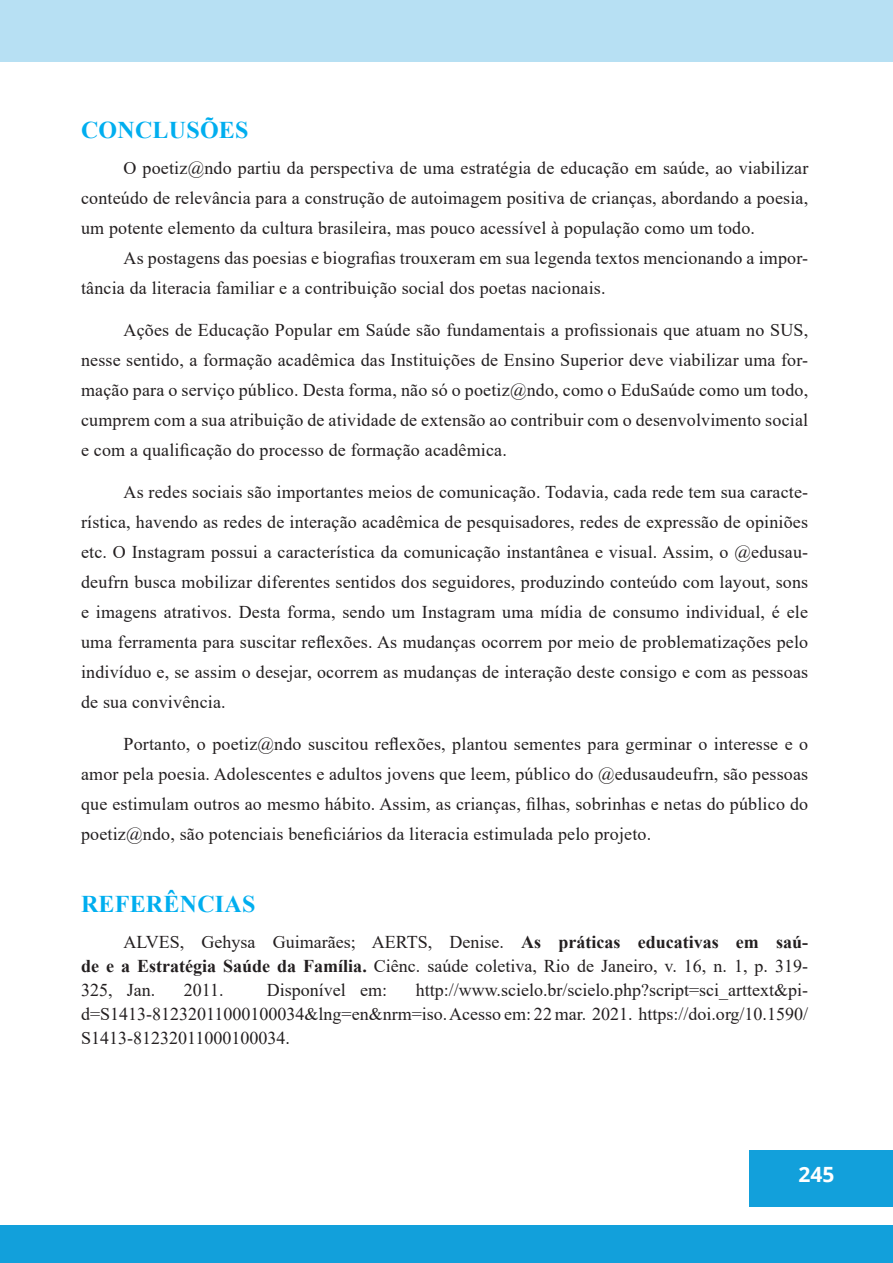
<style>
.page{position:relative;width:893px;height:1263px;background:#fff}
.page>*{position:absolute;margin:0;border:0;box-sizing:border-box;transform-origin:0 0}
.TÍTULO___ARTIGO{font:700 24px "Times New Roman";letter-spacing:.01em;color:#00aeef}
.t1{font:700 21px "Open Sans";color:#fff}
.TEXTO{font:18px/30px "Times New Roman";letter-spacing:.01em;color:#231f20;text-align:justify}
.s1{font-weight:700}
</style>
<div class="page">
<div style="left:0;top:0;width:893px;height:62px;background:#b7e0f3"></div>
<div style="left:749px;top:1150px;width:144px;height:57px;background:#12a0db"></div>
<div style="left:0;top:1225px;width:893px;height:38px;background:#12a0db"></div>
<p class="TÍTULO___ARTIGO" style="left:81px;top:113px;width:169px">CONCLUSÕES</p>
<p class="TEXTO" style="left:81px;top:152px;width:729px;text-indent:43px">O poetiz@ndo partiu da perspectiva de uma estratégia de educação em saúde, ao viabilizar conteúdo de relevância para a construção de autoimagem positiva de crianças, abordando a poesia, um potente elemento da cultura brasileira, mas pouco acessível à população como um todo.</p>
<p class="TEXTO" style="left:81px;top:242px;width:729px;text-indent:43px">As postagens das poesias e biografias trouxeram em sua legenda textos mencionando a impor&shy;tância da literacia familiar e a contribuição social dos poetas nacionais.</p>
<p class="TEXTO" style="left:81px;top:314px;width:729px;text-indent:43px">Ações de Educação Popular em Saúde são fundamentais a profissionais que atuam no SUS, nesse sentido, a formação acadêmica das Instituições de Ensino Superior deve viabilizar uma for&shy;mação para o serviço público. Desta forma, não só o poetiz@ndo, como o EduSaúde como um todo, cumprem com a sua atribuição de atividade de extensão ao contribuir com o desenvolvimento social e com a qualificação do processo de formação acadêmica.</p>
<p class="TEXTO" style="left:81px;top:476px;width:729px;text-indent:43px">As redes sociais são importantes meios de comunicação. Todavia, cada rede tem sua caracte&shy;rística, havendo as redes de interação acadêmica de pesquisadores, redes de expressão de opiniões etc. O Instagram possui a característica da comunicação instantânea e visual. Assim, o @edusau&shy;deufrn busca mobilizar diferentes sentidos dos seguidores, produzindo conteúdo com layout, sons e imagens atrativos. Desta forma, sendo um Instagram uma mídia de consumo individual, é ele uma ferramenta para suscitar reflexões. As mudanças ocorrem por meio de problematizações pelo indivíduo e, se assim o desejar, ocorrem as mudanças de interação deste consigo e com as pessoas de sua convivência.</p>
<p class="TEXTO" style="left:81px;top:728px;width:729px;text-indent:43px">Portanto, o poetiz@ndo suscitou reflexões, plantou sementes para germinar o interesse e o amor pela poesia. Adolescentes e adultos jovens que leem, público do @edusaudeufrn, são pessoas que estimulam outros ao mesmo hábito. Assim, as crianças, filhas, sobrinhas e netas do público do poetiz@ndo, são potenciais beneficiários da literacia estimulada pelo projeto.</p>
<p class="TÍTULO___ARTIGO" style="left:81px;top:887px;width:176px">REFERÊNCIAS</p>
<p class="TEXTO" style="left:81px;top:929px;width:729px;line-height:24px;text-indent:43px">ALVES, Gehysa Guimarães; AERTS, Denise. <span class="s1">As práticas educativas em saú&shy;de e a Estratégia Saúde da Família.</span> Ciênc. saúde coletiva, Rio de Janeiro, v. 16, n. 1, p. 319- 325, Jan.</p>
<p class="TEXTO" style="left:81px;top:977px;width:729px;line-height:24px;text-indent:335px">http://www.scielo.br/scielo.php?script=sci_arttext&amp;pi&shy;d=S1413-81232011000100034&amp;lng=en&amp;nrm=iso. Acesso em: 22 mar. 2021. https://doi.org/10.1590/ S1413-81232011000100034.</p>
<p class="TEXTO" style="left:184px;top:974px;width:41px">2011.</p>
<p class="TEXTO" style="left:267px;top:974px;width:122px">Disponível em:</p>
<p class="t1" style="left:799px;top:1160px;width:37px">245</p>
</div>
